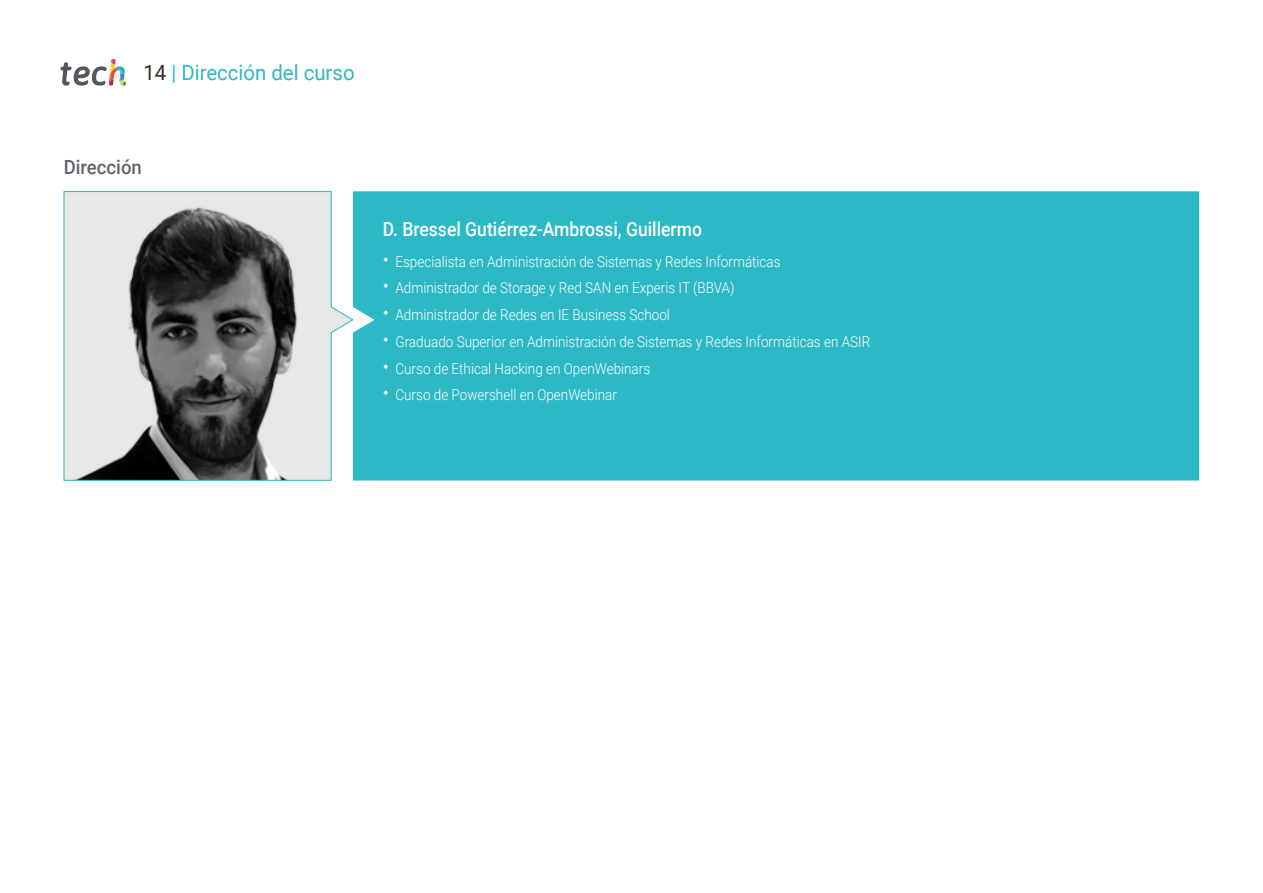
<style>
.page{position:relative;width:1263px;height:893px;background:#fff}
.page>*{position:absolute;margin:0;border:0;box-sizing:border-box;transform-origin:0 0}
.t1{font:21px "Roboto";color:#2db8c5}
.t2{font:500 19.5px "Roboto";color:#fff;scale:.9 1}
.t3{font:500 19.5px "Roboto";color:#61646a;scale:.95 1}
.t4{font:300 15px/26.7px "Roboto";color:#fff;scale:.9 1}
.s1{color:#312e20}
</style>
<div class="page">
<svg style="left:61px;top:59px;width:65px;height:27px"></svg>
<div style="left:353px;top:191px;width:846px;height:289px;background:#2db8c5"></div>
<svg style="left:64px;top:191px;width:289px;height:290px;background:#9c9e9e"></svg>
<svg style="left:384px;top:257px;width:4px;height:5px"></svg>
<svg style="left:384px;top:284px;width:4px;height:5px"></svg>
<svg style="left:384px;top:310px;width:4px;height:5px"></svg>
<svg style="left:384px;top:337px;width:4px;height:5px"></svg>
<svg style="left:384px;top:364px;width:4px;height:5px"></svg>
<svg style="left:384px;top:391px;width:4px;height:5px"></svg>
<h1 class="t1" style="left:144px;top:57px;width:213px"><span class="s1">14</span> | Dirección del curso</h1>
<h2 class="t3" style="left:64px;top:153px;width:84px">Dirección</h2>
<h2 class="t2" style="left:383px;top:215px;width:356px">D. Bressel Gutiérrez-Ambrossi, Guillermo</h2>
<p class="t4" style="left:395px;top:247px;width:529px">Especialista en Administración de Sistemas y Redes Informáticas<br>Administrador de Storage y Red SAN en Experis IT (BBVA)<br>Administrador de Redes en IE Business School<br>Graduado Superior en Administración de Sistemas y Redes Informáticas en ASIR Curso de Ethical Hacking en OpenWebinars<br>Curso de Powershell en OpenWebinar</p>
</div>
